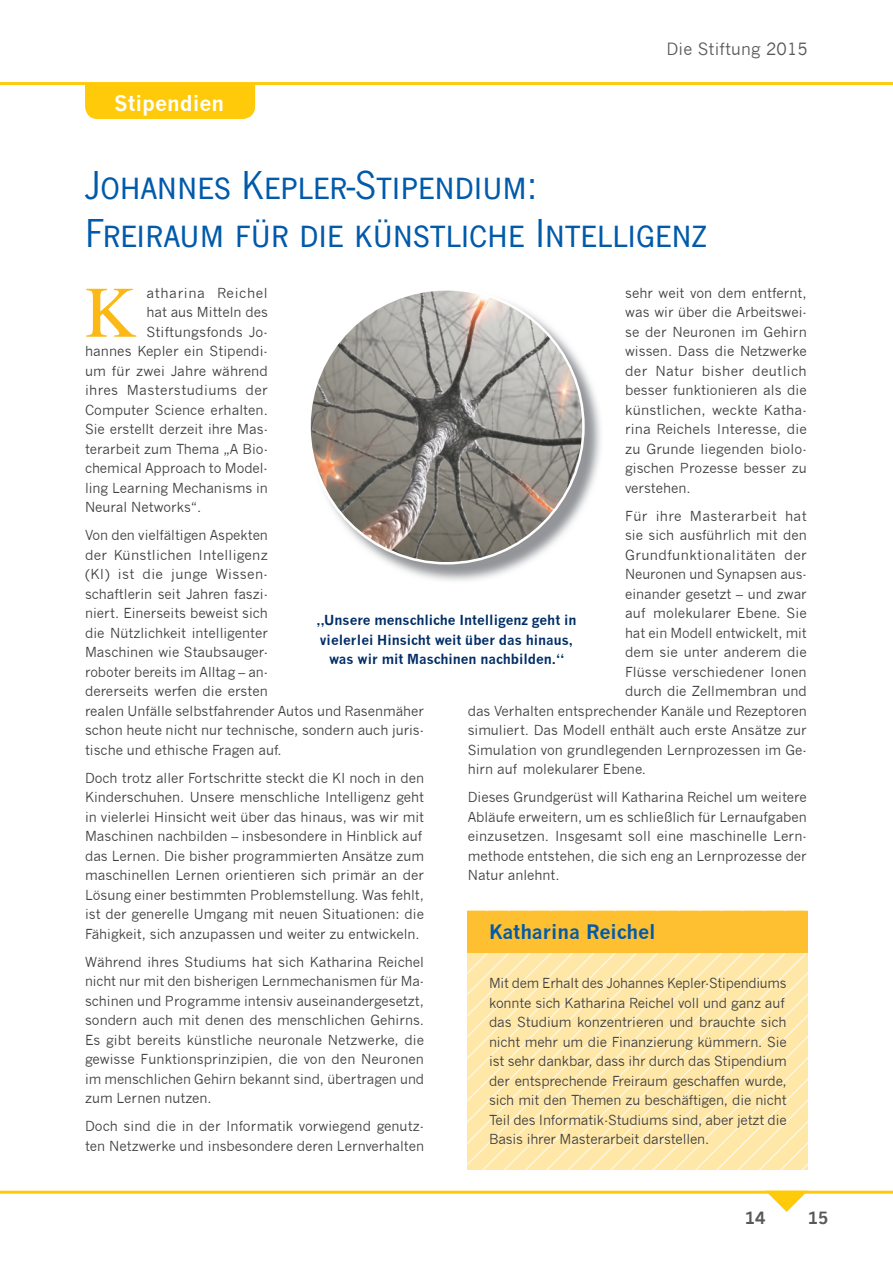
<style>
.page{position:relative;width:893px;height:1263px;background:#fff}
.page>*{position:absolute;margin:0;border:0;box-sizing:border-box;transform-origin:0 0}
.t1{font:72.45px "Times";color:#fcb814}
.t2{font:42px/48.8px "News Gothic EFOP Regular SC";color:#015aaa}
.t3{font:700 21px "News Gothic";color:#fff}
.t4{font:700 19.5px "News Gothic";color:#015aaa}
.t5{font:16.5px "News Gothic";letter-spacing:.01em;color:#57585a}
.t6{font:700 16.5px "News Gothic";color:#57585a}
.t7{font:13.5px/19.5px "News Gothic";color:#3e3e3f}
.t8{font:700 13.5px/19.5px "News Gothic";color:#002d66;text-align:center}
.t9{font:13.5px "News Gothic";letter-spacing:.025em;color:#3e3e3f}
.t10{font:13.5px "News Gothic";letter-spacing:.03em;color:#3e3e3f}
.t11{font:13.5px "News Gothic";letter-spacing:.045em;color:#3e3e3f}
</style>
<div class="page">
<svg style="left:0;top:1191px;width:893px;height:3px;background:#fecf21"></svg>
<svg style="left:0;top:82px;width:893px;height:3px;background:#feca0d"></svg>
<svg style="left:765px;top:1191px;width:43px;height:21px"></svg>
<img style="left:324px;top:302px;width:277px;height:279px">
<img style="left:310px;top:289px;width:273px;height:274px;border-radius:137px">
<div style="left:85px;top:85px;width:170px;height:34px;background:#feca0a"></div>
<svg style="left:468px;top:953px;width:340px;height:6px;background:#fee8ac"></svg>
<svg style="left:468px;top:959px;width:340px;height:21px;background:#fee8ac"></svg>
<svg style="left:468px;top:980px;width:340px;height:21px;background:#fee8ac"></svg>
<svg style="left:468px;top:1001px;width:340px;height:21px;background:#fee8ac"></svg>
<svg style="left:468px;top:1022px;width:340px;height:22px;background:#fee8ac"></svg>
<svg style="left:468px;top:1044px;width:340px;height:126px;background:#fee8ac"></svg>
<div style="left:468px;top:911px;width:340px;height:42px;background:#febf31"></div>
<h3 class="t3" style="left:114px;top:90px;width:111px">Stipendien</h3>
<p class="t5" style="left:666px;top:39px;width:143px">Die Stiftung 2015</p>
<h2 class="t2" style="left:85px;top:161px;width:623px">Johannes Kepler-Stipendium:<br>Freiraum für die künstliche Intelligenz</h2>
<h1 class="t1" style="left:85px;top:245px;width:54px">K</h1>
<p class="t11" style="left:146px;top:285px;width:123px">atharina Reichel</p>
<p class="t7" style="left:625px;top:283px;width:183px;text-align:justify">sehr weit von dem entfernt, was wir über die Arbeitswei&shy;se der Neuronen im Gehirn wissen. Dass die Netzwerke der Natur bisher deutlich besser funktionieren als die künstlichen, weckte Katha&shy;rina Reichels Interesse, die zu Grunde liegenden biolo&shy;gischen Prozesse besser zu verstehen.</p>
<p class="t9" style="left:625px;top:508px;width:183px">Für ihre Masterarbeit hat</p>
<p class="t7" style="left:625px;top:526px;width:183px">sie sich ausführlich mit den</p>
<p class="t10" style="left:625px;top:547px;width:183px">Grundfunktionalitäten der</p>
<p class="t7" style="left:625px;top:565px;width:183px">Neuronen und Synapsen aus-</p>
<p class="t7" style="left:625px;top:584px;width:183px">einander gesetzt – und zwar</p>
<p class="t7" style="left:625px;top:604px;width:183px">auf molekularer Ebene. Sie</p>
<p class="t7" style="left:625px;top:623px;width:183px">hat ein Modell entwickelt, mit</p>
<p class="t7" style="left:625px;top:643px;width:183px">dem sie unter anderem die</p>
<p class="t7" style="left:625px;top:662px;width:183px">Flüsse verschiedener Ionen</p>
<p class="t7" style="left:625px;top:682px;width:183px">durch die Zellmembran und</p>
<p class="t7" style="left:468px;top:701px;width:340px">das Verhalten entsprechender Kanäle und Rezeptoren</p>
<p class="t7" style="left:468px;top:721px;width:341px">simuliert. Das Modell enthält auch erste Ansätze zur</p>
<p class="t7" style="left:468px;top:740px;width:341px">Simulation von grundlegenden Lernprozessen im Ge-</p>
<p class="t7" style="left:468px;top:760px;width:180px">hirn auf molekularer Ebene.</p>
<p class="t7" style="left:468px;top:788px;width:341px;text-align:justify">Dieses Grundgerüst will Katharina Reichel um weitere Abläufe erweitern, um es schließlich für Lernaufgaben einzusetzen. Insgesamt soll eine maschinelle Lern&shy;methode entstehen, die sich eng an Lernprozesse der Natur anlehnt.</p>
<p class="t7" style="left:146px;top:303px;width:123px">hat aus Mitteln des</p>
<p class="t7" style="left:146px;top:322px;width:123px">Stiftungsfonds Jo-</p>
<p class="t7" style="left:85px;top:342px;width:184px">hannes Kepler ein Stipendi-</p>
<p class="t7" style="left:85px;top:361px;width:184px">um für zwei Jahre während</p>
<p class="t9" style="left:85px;top:382px;width:184px">ihres Masterstudiums der</p>
<p class="t7" style="left:85px;top:400px;width:184px">Computer Science erhalten.</p>
<p class="t7" style="left:85px;top:420px;width:184px">Sie erstellt derzeit ihre Mas-</p>
<p class="t7" style="left:85px;top:439px;width:184px">terarbeit zum Thema „A Bio-</p>
<p class="t7" style="left:85px;top:459px;width:184px">chemical Approach to Model-</p>
<p class="t7" style="left:85px;top:478px;width:184px">ling Learning Mechanisms in</p>
<p class="t7" style="left:85px;top:498px;width:118px">Neural Networks“.</p>
<p class="t7" style="left:85px;top:526px;width:341px">Von den vielfältigen Aspekten<br>der Künstlichen Intelligenz<br>(KI) ist die junge Wissen-<br>schaftlerin seit Jahren faszi-<br>niert. Einerseits beweist sich<br>die Nützlichkeit intelligenter<br>Maschinen wie Staubsauger-<br>roboter bereits im Alltag – an-<br>dererseits werfen die ersten<br>realen Unfälle selbstfahrender Autos und Rasenmäher schon heute nicht nur technische, sondern auch juris&shy;tische und ethische Fragen auf.</p>
<p class="t7" style="left:85px;top:768px;width:341px">Doch trotz aller Fortschritte steckt die KI noch in den Kinderschuhen. Unsere menschliche Intelligenz geht in vielerlei Hinsicht weit über das hinaus, was wir mit Maschinen nachbilden – insbesondere in Hinblick auf das Lernen. Die bisher programmierten Ansätze zum maschinellen Lernen orientieren sich primär an der Lösung einer bestimmten Problemstellung. Was fehlt, ist der generelle Umgang mit neuen Situationen: die Fähigkeit, sich anzupassen und weiter zu entwickeln.</p>
<p class="t7" style="left:85px;top:952px;width:341px;text-align:justify">Während ihres Studiums hat sich Katharina Reichel nicht nur mit den bisherigen Lernmechanismen für Ma&shy;schinen und Programme intensiv auseinandergesetzt, sondern auch mit denen des menschlichen Gehirns.<br>Es gibt bereits künstliche neuronale Netzwerke, die gewisse Funktionsprinzipien, die von den Neuronen im menschlichen Gehirn bekannt sind, übertragen und zum Lernen nutzen.</p>
<p class="t7" style="left:85px;top:1117px;width:340px">Doch sind die in der Informatik vorwiegend genutz&shy;ten Netzwerke und insbesondere deren Lernverhalten</p>
<p class="t8" style="left:316px;top:610px;width:261px">„Unsere menschliche Intelligenz geht in vielerlei Hinsicht weit über das hinaus, was wir mit Maschinen nachbilden.“</p>
<h3 class="t4" style="left:489px;top:920px;width:168px">Katharina Reichel</h3>
<p class="t7" style="left:489px;top:974px;width:299px">Mit dem Erhalt des Johannes Kepler-Stipendiums konnte sich Katharina Reichel voll und ganz auf das Studium konzentrieren und brauchte sich nicht mehr um die Finanzierung kümmern. Sie ist sehr dankbar, dass ihr durch das Stipendium der entsprechende Freiraum geschaffen wurde, sich mit den Themen zu beschäftigen, die nicht Teil des Informatik-Studiums sind, aber jetzt die Basis ihrer Masterarbeit darstellen.</p>
<p class="t6" style="left:745px;top:1208px;width:22px">14</p>
<p class="t6" style="left:808px;top:1208px;width:22px">15</p>
</div>
